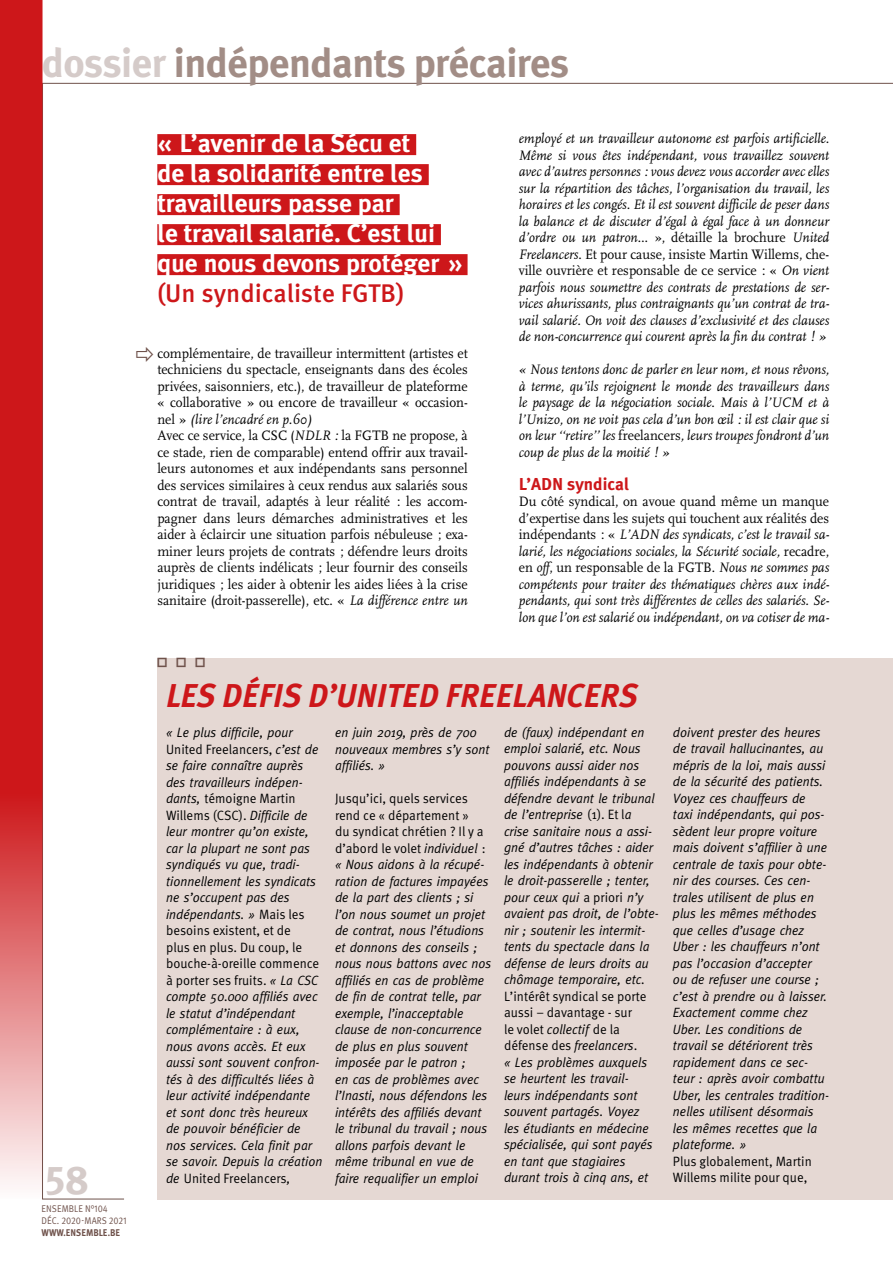
<style>
.page{position:relative;width:893px;height:1263px;background:#fff}
.page>*{position:absolute;margin:0;border:0;box-sizing:border-box;transform-origin:0 0}
.t1{font:700 40.5px "Meta Plus";letter-spacing:-.015em;color:#a28d86}
.t2{font:40.5px "Meta Plus Bold Caps";color:#d5cbc9}
.t3{font:italic 700 33px "Meta Plus";letter-spacing:-.005em;color:#cd171a;scale:.95 1}
.t4{font:700 25.5px/30px "Meta Plus";color:#fff}
.t5{font:500 25.5px "Meta Pro";color:#cd171a}
.t6{font:700 17.25px "Meta Plus";color:#cd171a}
.t7{font:italic 14.25px/16.5px "FF Scala";color:#000;text-align:justify;scale:.95 1}
.t8{font:14.25px/16.5px "FF Scala";color:#000;scale:.95 1}
.t9{font:italic 13.5px/16.5px "Meta";color:#000;scale:.95 1}
.t10{font:13.5px/16.5px "Meta Pro";color:#000;scale:.95 1}
.t11{font:9.75px/12px "Meta Pro";letter-spacing:.01em;color:#6f524b;scale:.9 1}
.t12{font:700 9.75px "Meta Plus";color:#6f524b;scale:.9 1}
.s1{color:#d5cbc9}
.s2{font-style:italic}
.s3{font-style:normal}
.s4{font-family:"Meta";font-style:italic}
.s5{font-family:"Meta Pro";font-style:normal}
</style>
<div class="page">
<svg style="left:0;top:0;width:43px;height:1199px;background:#d33d40"></svg>
<div style="left:158px;top:658px;width:735px;height:541px;background:#e5d8d3"></div>
<div style="left:157px;top:134px;width:259px;height:21px;background:#cd171a"></div>
<div style="left:157px;top:164px;width:272px;height:21px;background:#cd171a"></div>
<div style="left:157px;top:194px;width:243px;height:21px;background:#cd171a"></div>
<div style="left:157px;top:224px;width:284px;height:21px;background:#cd171a"></div>
<div style="left:157px;top:254px;width:311px;height:21px;background:#cd171a"></div>
<h1 class="t1" style="left:42px;top:39px;width:529px"><span class="s1">dossier</span> indépendants précaires</h1>
<h1 class="t2" style="left:45px;top:1156px;width:45px">58</h1>
<p class="t11" style="left:42px;top:1203px;width:96px">ensemble n°104 déc. 2020-mars 2021</p>
<p class="t12" style="left:41px;top:1227px;width:89px">www.ensemble.be</p>
<h3 class="t4" style="left:157px;top:128px;width:306px">« L’avenir de la Sécu et<br>de la solidarité entre les travailleurs passe par<br>le travail salarié. C’est lui que nous devons protéger »</h3>
<h3 class="t5" style="left:157px;top:277px;width:248px">(Un syndicaliste FGTB)</h3>
<p class="t8" style="left:157px;top:345px;width:328px">complémentaire, de travailleur intermittent (artistes et techniciens du spectacle, enseignants dans des écoles privées, saisonniers, etc.), de travailleur de plateforme « collaborative » ou encore de travailleur « occasion&shy;nel » <span class="s2">(lire l’encadré en p.60)<br></span>Avec ce service, la CSC (<span class="s2">NDLR :</span> la FGTB ne propose, à ce stade, rien de comparable) entend offrir aux travail&shy;leurs autonomes et aux indépendants sans personnel des services similaires à ceux rendus aux salariés sous contrat de travail, adaptés à leur réalité : les accom&shy;pagner dans leurs démarches administratives et les aider à éclaircir une situation parfois nébuleuse ; exa&shy;miner leurs projets de contrats ; défendre leurs droits auprès de clients indélicats ; leur fournir des conseils juridiques ; les aider à obtenir les aides liées à la crise sanitaire (droit-passerelle), etc. « <span class="s2">La différence entre un</span></p>
<p class="t7" style="left:519px;top:131px;width:328px">employé et un travailleur autonome est parfois artificielle.<br>Même si vous êtes indépendant, vous travaillez souvent avec d’autres personnes : vous devez vous accorder avec elles sur la répartition des tâches, l’organisation du travail, les horaires et les congés. Et il est souvent difficile de peser dans la balance et de discuter d’égal à égal face à un donneur d’ordre ou un patron… <span class="s3">», détaille la brochure</span> United Freelancers<span class="s3">. Et pour cause, insiste Martin Willems, che&shy;ville ouvrière et responsable de ce service : «</span> On vient parfois nous soumettre des contrats de prestations de ser&shy;vices ahurissants, plus contraignants qu’un contrat de tra&shy;vail salarié. On voit des clauses d’exclusivité et des clauses de non-concurrence qui courent après la fin du contrat ! »</p>
<p class="t7" style="left:519px;top:362px;width:328px">« Nous tentons donc de parler en leur nom, et nous rêvons, à terme, qu’ils rejoignent le monde des travailleurs dans le paysage de la négociation sociale<span class="s3">.</span> Mais à l’UCM et à l’Unizo, on ne voit pas cela d’un bon œil : il est clair que si on leur ‘‘retire’’ les <span class="s3">freelancers</span>, leurs troupes fondront d’un coup de plus de la moitié ! »</p>
<p class="t6" style="left:519px;top:474px;width:112px">L’ADN syndical</p>
<p class="t7" style="left:519px;top:494px;width:328px"><span class="s3">Du côté syndical, on avoue quand même un manque d’expertise dans les sujets qui touchent aux réalités des indépendants : «</span> L’ADN des syndicats, c’est le travail sa&shy;larié, les négociations sociales, la Sécurité sociale, <span class="s3">recadre, en</span> off<span class="s3">, un responsable de la FGTB.</span> Nous ne sommes pas compétents pour traiter des thématiques chères aux indé&shy;pendants, qui sont très différentes de celles des salariés. Se&shy;lon que l’on est salarié ou indépendant, on va cotiser de ma-</p>
<h2 class="t3" style="left:166px;top:676px;width:498px">LES DÉFIS D’UNITED FREELANCERS</h2>
<p class="t9" style="left:166px;top:724px;width:135px">« Le plus difficile, pour</p>
<p class="t10" style="left:166px;top:741px;width:162px">United Freelancers, <span class="s4">c’est de</span></p>
<p class="t9" style="left:166px;top:757px;width:146px">se faire connaître auprès des travailleurs indépen-</p>
<p class="t10" style="left:166px;top:791px;width:150px"><span class="s4">dants,</span> témoigne Martin<br>Willems (CSC). <span class="s4">Difficile de</span></p>
<p class="t9" style="left:166px;top:823px;width:159px">leur montrer qu’on existe, car la plupart ne sont pas syndiqués vu que, tradi&shy;tionnellement les syndicats ne s’occupent pas des indépendants. » <span class="s5">Mais les</span></p>
<p class="t10" style="left:166px;top:922px;width:163px">besoins existent, et de<br>plus en plus. Du coup, le bouche-à-oreille commence à porter ses fruits. <span class="s4">« La CSC</span></p>
<p class="t9" style="left:166px;top:988px;width:166px">compte 50.000 affiliés avec le statut d’indépendant complémentaire : à eux, nous avons accès. Et eux aussi sont souvent confron&shy;tés à des difficultés liées à leur activité indépendante et sont donc très heureux de pouvoir bénéficier de nos services. Cela finit par se savoir. Depuis la création</p>
<p class="t10" style="left:166px;top:1170px;width:132px"><span class="s4">de</span> United Freelancers<span class="s4">,</span></p>
<p class="t9" style="left:504px;top:724px;width:164px">de (faux) indépendant en emploi salarié, etc. Nous pouvons aussi aider nos affiliés indépendants à se défendre devant le tribunal de l’entreprise <span class="s5">(1). Et l</span>a crise sanitaire nous a assi&shy;gné d’autres tâches : aider les indépendants à obtenir le droit-passerelle ; tenter, pour ceux qui <span class="s5">a priori</span> n’y avaient pas droit, de l’obte&shy;nir ; soutenir les intermit&shy;tents du spectacle dans la défense de leurs droits au chômage temporaire, etc.</p>
<p class="t10" style="left:504px;top:988px;width:151px">L’intérêt syndical se porte aussi – davantage - sur<br>le volet <span class="s4">collectif</span> de la défense des <span class="s4">freelancers</span>.</p>
<p class="t9" style="left:504px;top:1054px;width:158px">« Les problèmes auxquels se heurtent les travail&shy;leurs indépendants sont souvent partagés. Voyez les étudiants en médecine spécialisée, qui sont payés en tant que stagiaires durant trois à cinq ans, et</p>
<p class="t9" style="left:335px;top:724px;width:164px">en juin 2019, près de 700 nouveaux membres s’y sont affiliés. »</p>
<p class="t10" style="left:335px;top:790px;width:160px">Jusqu’ici, quels services rend ce « département » du syndicat chrétien ? Il y a d’abord le volet <span class="s4">individuel</span> :</p>
<p class="t9" style="left:335px;top:856px;width:166px">« Nous aidons à la récupé&shy;ration de factures impayées de la part des clients ; si l’on nous soumet un projet de contrat, nous l’étudions et donnons des conseils ; nous nous battons avec nos affiliés en cas de problème de fin de contrat telle, par exemple, l’inacceptable clause de non-concurrence de plus en plus souvent imposée par le patron ;<br>en cas de problèmes avec l’Inasti, nous défendons les intérêts des affiliés devant le tribunal du travail ; nous allons parfois devant le même tribunal en vue de faire requalifier un emploi</p>
<p class="t9" style="left:673px;top:724px;width:166px">doivent prester des heures de travail hallucinantes, au mépris de la loi, mais aussi de la sécurité des patients.<br>Voyez ces chauffeurs de<br>taxi indépendants, qui pos&shy;sèdent leur propre voiture mais doivent s’affilier à une centrale de taxis pour obte&shy;nir des courses. Ces cen&shy;trales utilisent de plus en plus les mêmes méthodes que celles d’usage chez<br>Uber : les chauffeurs n’ont pas l’occasion d’accepter<br>ou de refuser une course ; c’est à prendre ou à laisser.<br>Exactement comme chez<br>Uber. Les conditions de travail se détériorent très rapidement dans ce sec&shy;teur : après avoir combattu<br>Uber, les centrales tradition&shy;nelles utilisent désormais les mêmes recettes que la plateforme. »</p>
<p class="t10" style="left:673px;top:1153px;width:148px">Plus globalement, Martin<br>Willems milite pour que,</p>
</div>
